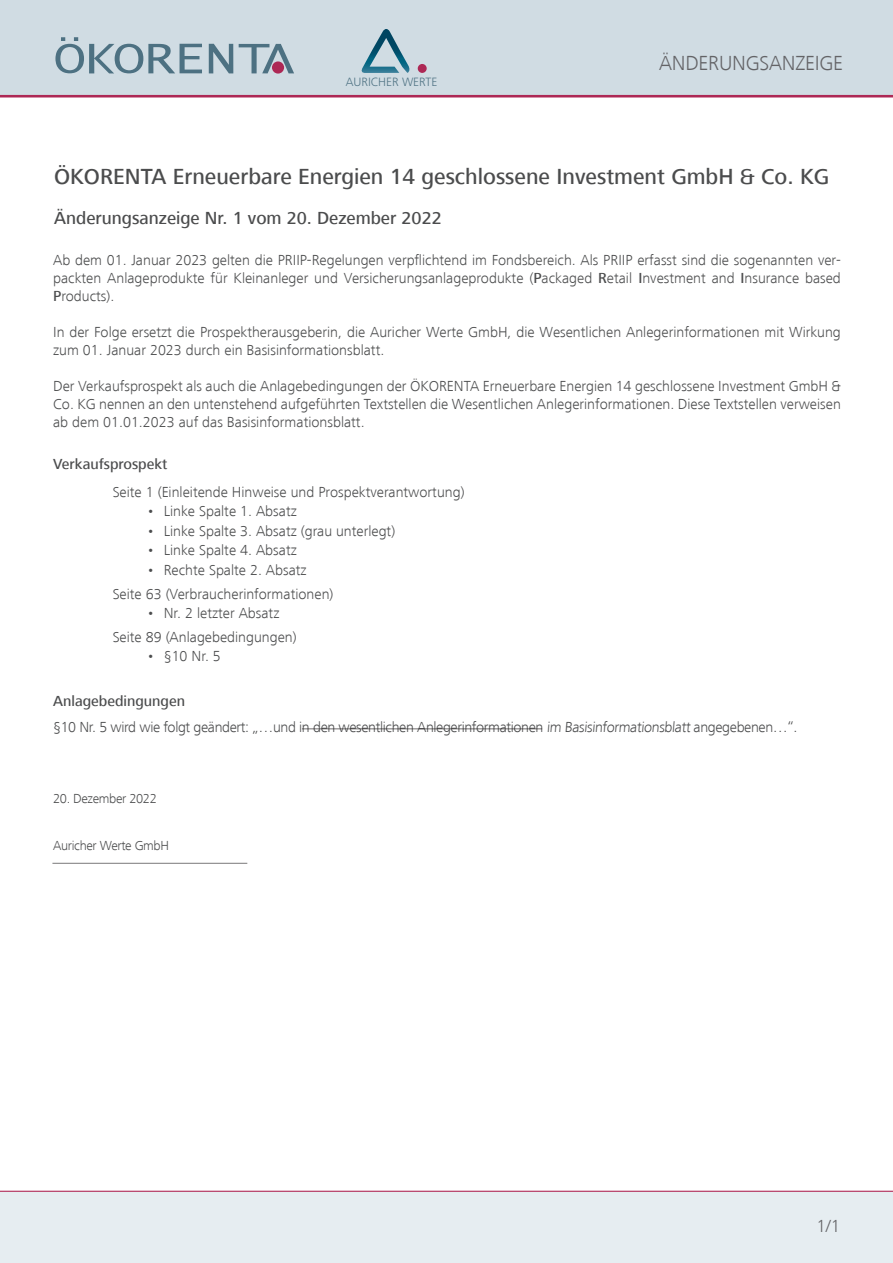
<style>
.page{position:relative;width:893px;height:1263px;background:#fff}
.page>*{position:absolute;margin:0;border:0;box-sizing:border-box;transform-origin:0 0}
.Absatzformat_1{font:500 22.5px "Frutiger Next LT";color:#4b4c4d}
.t1{font:300 21px "Frutiger Next LT";letter-spacing:-.01em;color:#636366}
.Absatzformat_1-2{font:500 18px "Frutiger Next LT";color:#4b4c4d}
.t2{font:300 18px "Frutiger Next LT";color:#636366}
.t3{font:300 15px/18px "Frutiger Next LT";color:#4b4c4d;text-align:justify}
.t4{font:300 15px "Frutiger Next LT";letter-spacing:-.025em;color:#4b4c4d}
.t5{font:500 15px "Frutiger Next LT";color:#4b4c4d}
.t6{font:300 13.5px "Frutiger Next LT";letter-spacing:-.025em;color:#4b4c4d}
.t7{font:300 12.45px "Frutiger Next LT";color:#4d7182}
.s1{font-weight:500}
</style>
<div class="page">
<div style="left:0;top:0;width:893px;height:96px;background:#d0dce3"></div>
<div style="left:0;top:1193px;width:893px;height:70px;background:#e6edf1"></div>
<svg style="left:209px;top:44px;width:24px;height:29px"></svg>
<svg style="left:239px;top:44px;width:55px;height:29px"></svg>
<svg style="left:55px;top:37px;width:147px;height:36px"></svg>
<div style="left:272px;top:61px;width:12px;height:13px;background:#ad2855;border-radius:50%"></div>
<hr style="left:0;top:1191px;width:893px;height:1px;background:#ad2855">
<svg style="left:361px;top:29px;width:49px;height:44px"></svg>
<div style="left:418px;top:64px;width:9px;height:9px;background:#ad2855;border-radius:50%"></div>
<hr style="left:0;top:95px;width:893px;height:2px;background:#ad2855">
<hr style="left:52px;top:863px;width:195px;height:1px;background:#312f30">
<hr style="left:302px;top:728px;width:240px;height:1px;background:#231f20">
<p class="t7" style="left:346px;top:75px;width:93px">AURICHER WERTE</p>
<p class="t1" style="left:659px;top:52px;width:185px">ÄNDERUNGSANZEIGE</p>
<p class="Absatzformat_1" style="left:54px;top:164px;width:776px">ÖKORENTA Erneuerbare Energien 14 geschlossene Investment GmbH &amp; Co. KG</p>
<p class="Absatzformat_1-2" style="left:54px;top:208px;width:389px">Änderungsanzeige Nr. 1 vom 20. Dezember 2022</p>
<p class="t3" style="left:53px;top:251px;width:789px">Ab dem 01. Januar 2023 gelten die PRIIP-Regelungen verpflichtend im Fondsbereich. Als PRIIP erfasst sind die sogenannten ver&shy;packten Anlageprodukte für Kleinanleger und Versicherungsanlageprodukte (<span class="s1">P</span>ackaged <span class="s1">R</span>etail <span class="s1">I</span>nvestment and <span class="s1">I</span>nsurance based <span class="s1">P</span>roducts).</p>
<p class="t3" style="left:53px;top:323px;width:789px">In der Folge ersetzt die Prospektherausgeberin, die Auricher Werte GmbH, die Wesentlichen Anlegerinformationen mit Wirkung zum 01. Januar 2023 durch ein Basisinformationsblatt.</p>
<p class="t3" style="left:53px;top:377px;width:789px">Der Verkaufsprospekt als auch die Anlagebedingungen der ÖKORENTA Erneuerbare Energien 14 geschlossene Investment GmbH &amp; Co. KG nennen an den untenstehend aufgeführten Textstellen die Wesentlichen Anlegerinformationen. Diese Textstellen verweisen ab dem 01.01.2023 auf das Basisinformationsblatt.</p>
<p class="t5" style="left:53px;top:455px;width:116px">Verkaufsprospekt</p>
<p class="t3" style="left:113px;top:483px;width:353px">Seite 1 (Einleitende Hinweise und Prospektverantwortung)</p>
<p class="t3" style="left:147px;top:502px;width:152px">• Linke Spalte 1. Absatz</p>
<p class="t3" style="left:147px;top:522px;width:250px">• Linke Spalte 3. Absatz (grau unterlegt)</p>
<p class="t3" style="left:147px;top:541px;width:152px">• Linke Spalte 4. Absatz</p>
<p class="t3" style="left:147px;top:561px;width:162px">• Rechte Spalte 2. Absatz</p>
<p class="t3" style="left:113px;top:585px;width:222px">Seite 63 (Verbraucherinformationen)</p>
<p class="t3" style="left:147px;top:604px;width:134px">• Nr. 2 letzter Absatz</p>
<p class="t3" style="left:113px;top:628px;width:186px">Seite 89 (Anlagebedingungen)</p>
<p class="t3" style="left:147px;top:647px;width:76px">• §10 Nr. 5</p>
<p class="t5" style="left:53px;top:692px;width:133px">Anlagebedingungen</p>
<p class="t4" style="left:53px;top:719px;width:746px">§10 Nr. 5 wird wie folgt geändert: „…und in den wesentlichen Anlegerinformationen im Basisinformationsblatt angegebenen…“.</p>
<p class="t6" style="left:53px;top:791px;width:105px">20. Dezember 2022</p>
<p class="t6" style="left:53px;top:838px;width:117px">Auricher Werte GmbH</p>
<p class="t2" style="left:816px;top:1216px;width:25px">1/1</p>
</div>
